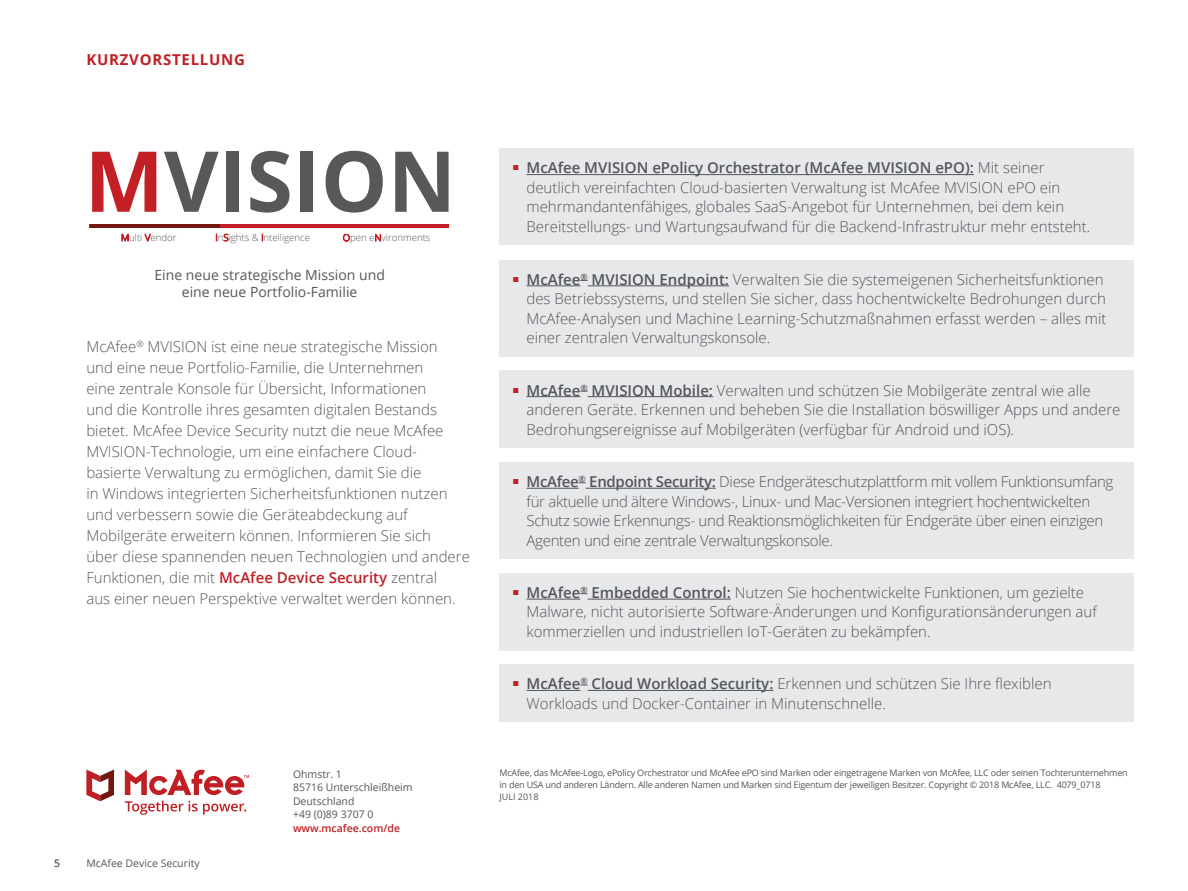
<style>
.page{position:relative;width:1188px;height:891px;background:#fff}
.page>*{position:absolute;margin:0;border:0;box-sizing:border-box;transform-origin:0 0}
.t1{font:700 84.15px "Open Sans";color:#57585a}
.t2{font:300 15px/21px "Open Sans";color:#53565a}
.t3{font:300 15px/19.5px "Open Sans";letter-spacing:-.02em;color:#53565a}
.t4{font:700 15px "Open Sans";letter-spacing:.05em;color:#c02025}
.t5{font:14.1px/16.8px "Open Sans";color:#57585a;text-align:center}
.t6{font:10.5px/13.5px "Open Sans";color:#53565a}
.t7{font:600 10.5px "Open Sans";color:#c02025}
.t8{font:600 10.5px "Open Sans";color:#53565a}
.t9{font:300 9.6px "Open Sans";color:#54565a}
.t10{font:9px/12px "Open Sans";letter-spacing:-.02em;color:#53565a}
.s1{color:#c32025}
.s2{font-weight:600;color:#c02025}
.s3{font-weight:600}
</style>
<div class="page">
<svg style="left:125px;top:770px;width:124px;height:25px"></svg>
<svg style="left:86px;top:770px;width:28px;height:31px"></svg>
<svg style="left:125px;top:801px;width:121px;height:14px"></svg>
<hr style="left:90px;top:224px;width:359px;height:4px;background:#c02025">
<hr style="left:90px;top:224px;width:129px;height:4px;background:#741710">
<svg style="left:121px;top:233px;width:8px;height:9px"></svg>
<svg style="left:144px;top:234px;width:7px;height:8px"></svg>
<svg style="left:224px;top:234px;width:5px;height:7px"></svg>
<svg style="left:343px;top:234px;width:7px;height:8px"></svg>
<svg style="left:375px;top:234px;width:6px;height:8px"></svg>
<div style="left:500px;top:148px;width:634px;height:97px;background:#e7e8e9"></div>
<hr style="left:526px;top:174px;width:448px;height:1px;background:#53565a">
<div style="left:500px;top:260px;width:634px;height:97px;background:#e7e8e9"></div>
<hr style="left:526px;top:285px;width:54px;height:1px;background:#53565a">
<hr style="left:588px;top:285px;width:141px;height:1px;background:#53565a">
<div style="left:500px;top:371px;width:634px;height:77px;background:#e7e8e9"></div>
<hr style="left:526px;top:396px;width:54px;height:1px;background:#53565a">
<hr style="left:588px;top:396px;width:125px;height:1px;background:#53565a">
<div style="left:500px;top:462px;width:634px;height:97px;background:#e7e8e9"></div>
<hr style="left:526px;top:488px;width:53px;height:1px;background:#53565a">
<hr style="left:586px;top:488px;width:130px;height:1px;background:#53565a">
<div style="left:500px;top:573px;width:634px;height:77px;background:#e7e8e9"></div>
<hr style="left:526px;top:599px;width:54px;height:1px;background:#53565a">
<hr style="left:588px;top:599px;width:143px;height:1px;background:#53565a">
<div style="left:500px;top:664px;width:634px;height:58px;background:#e7e8e9"></div>
<hr style="left:526px;top:690px;width:54px;height:1px;background:#53565a">
<hr style="left:588px;top:690px;width:185px;height:1px;background:#53565a">
<p class="t4" style="left:86px;top:49px;width:160px">KURZVORSTELLUNG</p>
<h1 class="t1" style="left:85px;top:122px;width:373px"><span class="s1">M</span>VISION</h1>
<p class="t9" style="left:129px;top:231px;width:49px">ulti endor</p>
<p class="t9" style="left:218px;top:231px;width:94px">n ights &amp; ntelligence</p>
<p class="t9" style="left:350px;top:231px;width:82px">pen e vironments</p>
<p class="t5" style="left:154px;top:266px;width:232px">Eine neue strategische Mission und eine neue Portfolio-Familie</p>
<p class="t2" style="left:86px;top:335px;width:385px">McAfee<sup>®</sup> MVISION ist eine neue strategische Mission<br>und eine neue Portfolio-Familie, die Unternehmen<br>eine zentrale Konsole für Übersicht, Informationen<br>und die Kontrolle ihres gesamten digitalen Bestands bietet. McAfee Device Security nutzt die neue McAfee MVISION-Technologie, um eine einfachere Cloud&shy;basierte Verwaltung zu ermöglichen, damit Sie die<br>in Windows integrierten Sicherheitsfunktionen nutzen und verbessern sowie die Geräteabdeckung auf Mobilgeräte erweitern können. Informieren Sie sich<br>über diese spannenden neuen Technologien und andere Funktionen, die mit <span class="s2">McAfee Device Security</span> zentral<br>aus einer neuen Perspektive verwaltet werden können.</p>
<p class="t8" style="left:54px;top:856px;width:7px">5</p>
<p class="t6" style="left:86px;top:856px;width:115px">McAfee Device Security</p>
<p class="t6" style="left:293px;top:767px;width:121px">Ohmstr. 1<br>85716 Unterschleißheim<br>Deutschland<br>+49 (0)89 3707 0</p>
<p class="t7" style="left:293px;top:821px;width:109px">www.mcafee.com/de</p>
<p class="t2" style="left:526px;top:158px;width:565px;line-height:19.5px;text-indent:-13px"><sup>■</sup> <span class="s3">McAfee MVISION ePolicy Orchestrator (McAfee MVISION ePO):</span> Mit seiner deutlich vereinfachten Cloud-basierten Verwaltung ist McAfee MVISION ePO ein mehrmandantenfähiges, globales SaaS-Angebot für Unternehmen, bei dem kein Bereitstellungs- und Wartungsaufwand für die Backend-Infrastruktur mehr entsteht.</p>
<p class="t2" style="left:526px;top:269px;width:582px;line-height:19.5px;text-indent:-13px"><sup>■</sup> <span class="s3">McAfee</span><sup>®</sup> <span class="s3">MVISION Endpoint:</span> Verwalten Sie die systemeigenen Sicherheitsfunktionen des Betriebssystems, und stellen Sie sicher, dass hochentwickelte Bedrohungen durch McAfee-Analysen und Machine Learning-Schutzmaßnahmen erfasst werden – alles mit einer zentralen Verwaltungskonsole.</p>
<p class="t2" style="left:526px;top:380px;width:595px;line-height:19.5px;text-indent:-13px"><sup>■</sup> <span class="s3">McAfee</span><sup>®</sup> <span class="s3">MVISION Mobile:</span> Verwalten und schützen Sie Mobilgeräte zentral wie alle anderen Geräte. Erkennen und beheben Sie die Installation böswilliger Apps und andere<br>Bedrohungsereignisse auf Mobilgeräten (verfügbar für Android und iOS).</p>
<p class="t3" style="left:527px;top:472px;width:588px;text-indent:-14px"><sup>■</sup> <span class="s3">McAfee</span><sup>®</sup> <span class="s3">Endpoint Security:</span> Diese Endgeräteschutzplattform mit vollem Funktionsumfang für aktuelle und ältere Windows-, Linux- und Mac-Versionen integriert hochentwickelten Schutz sowie Erkennungs- und Reaktionsmöglichkeiten für Endgeräte über einen einzigen Agenten und eine zentrale Verwaltungskonsole.</p>
<p class="t2" style="left:526px;top:582px;width:572px;line-height:19.5px;text-indent:-13px"><sup>■</sup> <span class="s3">McAfee</span><sup>®</sup> <span class="s3">Embedded Control:</span> Nutzen Sie hochentwickelte Funktionen, um gezielte<br>Malware, nicht autorisierte Software-Änderungen und Konfigurationsänderungen auf kommerziellen und industriellen IoT-Geräten zu bekämpfen.</p>
<p class="t2" style="left:527px;top:674px;width:527px;line-height:19.5px;text-indent:-14px"><sup>■</sup> <span class="s3">McAfee</span><sup>®</sup> <span class="s3">Cloud Workload Security:</span> Erkennen und schützen Sie Ihre flexiblen<br>Workloads und Docker-Container in Minutenschnelle.</p>
<p class="t10" style="left:500px;top:767px;width:630px">McAfee, das McAfee-Logo, ePolicy Orchestrator und McAfee ePO sind Marken oder eingetragene Marken von McAfee, LLC oder seinen Tochterunternehmen in den USA und anderen Ländern. Alle anderen Namen und Marken sind Eigentum der jeweiligen Besitzer. Copyright © 2018 McAfee, LLC. 4079_0718<br>JULI 2018</p>
</div>
